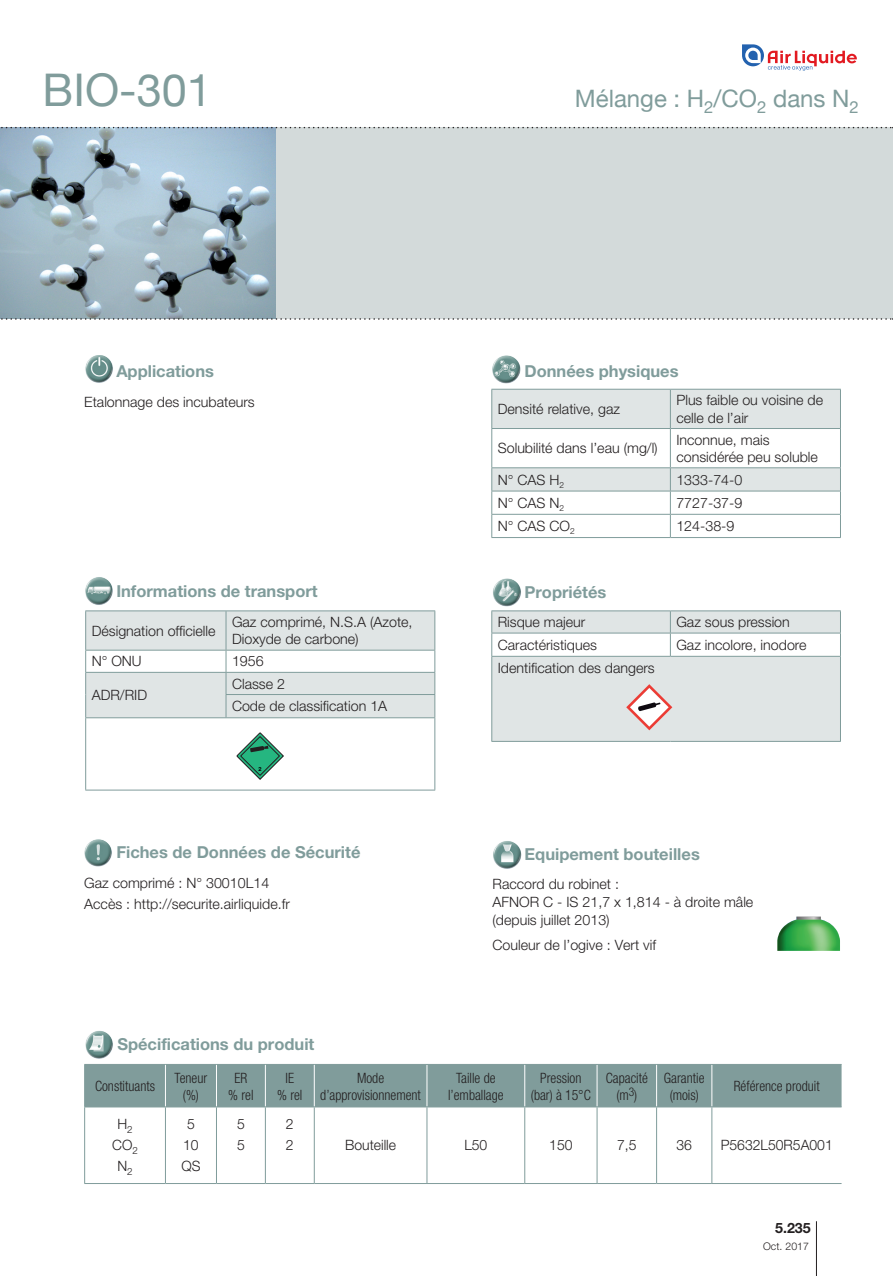
<style>
.page{position:relative;width:893px;height:1276px;background:#fff}
.page>*{position:absolute;margin:0;border:0;box-sizing:border-box;transform-origin:0 0}
.t1{font:45px "Helvetica Neue";color:#809c9b}
.t2{font:24px "Helvetica Neue";color:#809c9b}
.t3{font:700 16.5px "Helvetica Neue LT Std";color:#809c9b}
.t4{font:300 14.25px/21px "Helvetica Neue LT Std";color:#231f20}
.t5{font:300 condensed 14.25px/17.1px "Helvetica Neue";color:#231f20;text-align:center;scale:.96 1}
.t6{font:700 14.25px "Helvetica Neue LT Std";color:#231f20}
.t7{font:300 10.5px "Helvetica Neue LT Std";color:#231f20}
.t8{font:700 5.7px "Helvetica";color:#000}
</style>
<div class="page">
<img style="left:0;top:128px;width:276px;height:190px">
<div style="left:276px;top:128px;width:617px;height:191px;background:#d3dada"></div>
<svg style="left:0;top:127px;width:893px;height:1px"></svg>
<svg style="left:0;top:318px;width:893px;height:2px"></svg>
<img style="left:85px;top:1031px;width:28px;height:28px">
<div style="left:85px;top:1065px;width:757px;height:41px;background:#809c9b"></div>
<svg style="left:85px;top:1107px;width:757px;height:76px"></svg>
<hr style="left:165px;top:1064px;width:1px;height:42px;background:#fff">
<hr style="left:216px;top:1064px;width:1px;height:42px;background:#fff">
<hr style="left:265px;top:1064px;width:1px;height:42px;background:#fff">
<hr style="left:314px;top:1064px;width:1px;height:42px;background:#fff">
<hr style="left:427px;top:1064px;width:1px;height:42px;background:#fff">
<hr style="left:524px;top:1064px;width:1px;height:42px;background:#fff">
<hr style="left:597px;top:1064px;width:1px;height:42px;background:#fff">
<hr style="left:656px;top:1064px;width:1px;height:42px;background:#fff">
<hr style="left:711px;top:1064px;width:1px;height:42px;background:#fff">
<hr style="left:84px;top:1107px;width:1px;height:76px;background:#809c9b">
<hr style="left:165px;top:1107px;width:1px;height:76px;background:#809c9b">
<hr style="left:216px;top:1107px;width:1px;height:76px;background:#809c9b">
<hr style="left:265px;top:1107px;width:1px;height:76px;background:#809c9b">
<hr style="left:314px;top:1107px;width:1px;height:76px;background:#809c9b">
<hr style="left:427px;top:1107px;width:1px;height:76px;background:#809c9b">
<hr style="left:524px;top:1107px;width:1px;height:76px;background:#809c9b">
<hr style="left:597px;top:1107px;width:1px;height:76px;background:#809c9b">
<hr style="left:656px;top:1107px;width:1px;height:76px;background:#809c9b">
<hr style="left:711px;top:1107px;width:1px;height:76px;background:#809c9b">
<hr style="left:84px;top:1183px;width:81px;height:1px;background:#809c9b">
<hr style="left:165px;top:1183px;width:51px;height:1px;background:#809c9b">
<hr style="left:216px;top:1183px;width:49px;height:1px;background:#809c9b">
<hr style="left:265px;top:1183px;width:49px;height:1px;background:#809c9b">
<hr style="left:314px;top:1183px;width:113px;height:1px;background:#809c9b">
<hr style="left:427px;top:1183px;width:98px;height:1px;background:#809c9b">
<hr style="left:525px;top:1183px;width:72px;height:1px;background:#809c9b">
<hr style="left:597px;top:1183px;width:60px;height:1px;background:#809c9b">
<hr style="left:657px;top:1183px;width:55px;height:1px;background:#809c9b">
<hr style="left:712px;top:1183px;width:130px;height:1px;background:#809c9b">
<hr style="left:712px;top:1064px;width:130px;height:1px;background:#809c9b">
<hr style="left:712px;top:1106px;width:130px;height:1px;background:#809c9b">
<hr style="left:84px;top:1064px;width:81px;height:1px;background:#809c9b">
<hr style="left:165px;top:1064px;width:51px;height:1px;background:#809c9b">
<hr style="left:216px;top:1064px;width:49px;height:1px;background:#809c9b">
<hr style="left:265px;top:1064px;width:49px;height:1px;background:#809c9b">
<hr style="left:314px;top:1064px;width:113px;height:1px;background:#809c9b">
<hr style="left:427px;top:1064px;width:98px;height:1px;background:#809c9b">
<hr style="left:525px;top:1064px;width:72px;height:1px;background:#809c9b">
<hr style="left:597px;top:1064px;width:60px;height:1px;background:#809c9b">
<hr style="left:657px;top:1064px;width:55px;height:1px;background:#809c9b">
<hr style="left:84px;top:1106px;width:81px;height:1px;background:#809c9b">
<hr style="left:165px;top:1106px;width:51px;height:1px;background:#809c9b">
<hr style="left:216px;top:1106px;width:49px;height:1px;background:#809c9b">
<hr style="left:265px;top:1106px;width:49px;height:1px;background:#809c9b">
<hr style="left:314px;top:1106px;width:113px;height:1px;background:#809c9b">
<hr style="left:427px;top:1106px;width:98px;height:1px;background:#809c9b">
<hr style="left:525px;top:1106px;width:72px;height:1px;background:#809c9b">
<hr style="left:597px;top:1106px;width:60px;height:1px;background:#809c9b">
<hr style="left:657px;top:1106px;width:55px;height:1px;background:#809c9b">
<hr style="left:84px;top:1064px;width:1px;height:42px;background:#809c9b">
<img style="left:85px;top:355px;width:28px;height:28px">
<img style="left:85px;top:577px;width:28px;height:28px">
<img style="left:84px;top:839px;width:28px;height:28px">
<img style="left:492px;top:355px;width:29px;height:29px">
<img style="left:493px;top:578px;width:28px;height:29px">
<img style="left:493px;top:841px;width:29px;height:28px">
<svg style="left:86px;top:718px;width:348px;height:71px"></svg>
<hr style="left:85px;top:610px;width:141px;height:1px;background:#809c9b">
<hr style="left:226px;top:610px;width:209px;height:1px;background:#809c9b">
<svg style="left:85px;top:611px;width:350px;height:106px"></svg>
<hr style="left:85px;top:717px;width:141px;height:1px;background:#809c9b">
<hr style="left:85px;top:718px;width:1px;height:71px;background:#809c9b">
<hr style="left:226px;top:717px;width:209px;height:1px;background:#809c9b">
<hr style="left:434px;top:718px;width:1px;height:71px;background:#809c9b">
<hr style="left:85px;top:789px;width:141px;height:1px;background:#809c9b">
<hr style="left:226px;top:789px;width:209px;height:1px;background:#809c9b">
<hr style="left:491px;top:610px;width:179px;height:1px;background:#809c9b">
<hr style="left:670px;top:610px;width:171px;height:1px;background:#809c9b">
<hr style="left:491px;top:741px;width:179px;height:1px;background:#809c9b">
<hr style="left:670px;top:741px;width:171px;height:1px;background:#809c9b">
<svg style="left:491px;top:389px;width:350px;height:148px"></svg>
<hr style="left:491px;top:537px;width:179px;height:1px;background:#809c9b">
<hr style="left:670px;top:537px;width:171px;height:1px;background:#809c9b">
<svg style="left:237px;top:732px;width:46px;height:47px"></svg>
<svg style="left:491px;top:611px;width:350px;height:130px"></svg>
<img style="left:777px;top:916px;width:63px;height:35px">
<hr style="left:816px;top:1221px;width:1px;height:55px;background:#231f20">
<svg style="left:742px;top:44px;width:115px;height:27px"></svg>
<h1 class="t1" style="left:43px;top:58px;width:171px">BIO-301</h1>
<h2 class="t2" style="left:575px;top:81px;width:286px">Mélange : H<sub>2</sub>/CO<sub>2</sub> dans N<sub>2</sub></h2>
<p class="t3" style="left:116px;top:361px;width:99px">Applications</p>
<p class="t4" style="left:84px;top:391px;width:172px">Etalonnage des incubateurs</p>
<p class="t3" style="left:116px;top:581px;width:203px">Informations de transport</p>
<p class="t4" style="left:92px;top:620px;width:125px">Désignation officielle</p>
<p class="t4" style="left:232px;top:613px;width:182px;line-height:17.1px">Gaz comprimé, N.S.A (Azote,<br>Dioxyde de carbone)</p>
<p class="t4" style="left:92px;top:650px;width:52px">N° ONU</p>
<p class="t4" style="left:232px;top:650px;width:33px">1956</p>
<p class="t4" style="left:92px;top:684px;width:57px">ADR/RID</p>
<p class="t4" style="left:232px;top:672px;width:157px;line-height:22.6px">Classe 2<br>Code de classification 1A</p>
<p class="t8" style="left:258px;top:765px;width:5px">2</p>
<p class="t3" style="left:116px;top:842px;width:246px">Fiches de Données de Sécurité</p>
<p class="t4" style="left:84px;top:872px;width:207px">Gaz comprimé : N° 30010L14<br>Accès : http://securite.airliquide.fr</p>
<p class="t3" style="left:525px;top:361px;width:156px">Données physiques</p>
<p class="t4" style="left:498px;top:398px;width:124px">Densité relative, gaz</p>
<p class="t4" style="left:676px;top:391px;width:148px;line-height:17.1px">Plus faible ou voisine de celle de l’air</p>
<p class="t4" style="left:498px;top:437px;width:161px">Solubilité dans l’eau (mg/l)</p>
<p class="t4" style="left:676px;top:431px;width:143px;line-height:17.1px">Inconnue, mais considérée peu soluble</p>
<p class="t4" style="left:498px;top:469px;width:68px">N° CAS H<sub>2</sub></p>
<p class="t4" style="left:676px;top:468px;width:68px">1333-74-0</p>
<p class="t4" style="left:498px;top:492px;width:68px">N° CAS N<sub>2</sub></p>
<p class="t4" style="left:676px;top:492px;width:68px">7727-37-9</p>
<p class="t4" style="left:498px;top:515px;width:78px">N° CAS CO<sub>2</sub></p>
<p class="t4" style="left:676px;top:515px;width:60px">124-38-9</p>
<p class="t3" style="left:525px;top:582px;width:83px">Propriétés</p>
<p class="t4" style="left:498px;top:611px;width:89px">Risque majeur</p>
<p class="t4" style="left:676px;top:611px;width:115px">Gaz sous pression</p>
<p class="t4" style="left:498px;top:634px;width:101px">Caractéristiques</p>
<p class="t4" style="left:676px;top:634px;width:132px">Gaz incolore, inodore</p>
<p class="t4" style="left:498px;top:656px;width:159px">Identification des dangers</p>
<p class="t8" style="left:648px;top:663px;width:5px">2</p>
<p class="t3" style="left:525px;top:843px;width:177px">Equipement bouteilles</p>
<p class="t4" style="left:492px;top:874px;width:262px;line-height:18px">Raccord du robinet :<br>AFNOR C - IS 21,7 x 1,814 - à droite mâle (depuis juillet 2013)</p>
<p class="t4" style="left:492px;top:934px;width:165px">Couleur de l’ogive : Vert vif</p>
<p class="t3" style="left:117px;top:1034px;width:199px">Spécifications du produit</p>
<p class="t5" style="left:95px;top:1077px;width:64px">Constituants</p>
<p class="t5" style="left:175px;top:1069px;width:36px">Teneur (%)</p>
<p class="t5" style="left:228px;top:1069px;width:28px">ER % rel</p>
<p class="t5" style="left:277px;top:1069px;width:28px">IE<br>% rel</p>
<p class="t5" style="left:320px;top:1069px;width:106px">Mode d’approvisionnement</p>
<p class="t5" style="left:448px;top:1069px;width:60px">Taille de l’emballage</p>
<p class="t5" style="left:531px;top:1069px;width:64px">Pression (bar) à 15°C</p>
<p class="t5" style="left:606px;top:1069px;width:45px">Capacité (m<sup>3</sup>)</p>
<p class="t5" style="left:664px;top:1069px;width:44px">Garantie (mois)</p>
<p class="t5" style="left:734px;top:1077px;width:91px">Référence produit</p>
<p class="t4" style="left:112px;top:1113px;width:27px;text-align:center">H<sub>2<br></sub>CO<sub>2<br></sub>N<sub>2</sub></p>
<p class="t4" style="left:181px;top:1113px;width:21px;text-align:center">5<br>10<br>QS</p>
<p class="t4" style="left:237px;top:1113px;width:9px">5<br>5</p>
<p class="t4" style="left:286px;top:1113px;width:9px">2<br>2</p>
<p class="t4" style="left:345px;top:1134px;width:52px">Bouteille</p>
<p class="t4" style="left:464px;top:1134px;width:25px">L50</p>
<p class="t4" style="left:549px;top:1134px;width:25px">150</p>
<p class="t4" style="left:617px;top:1134px;width:21px">7,5</p>
<p class="t4" style="left:676px;top:1134px;width:17px">36</p>
<p class="t4" style="left:721px;top:1134px;width:114px">P5632L50R5A001</p>
<p class="t6" style="left:775px;top:1218px;width:37px">5.235</p>
<p class="t7" style="left:763px;top:1239px;width:47px">Oct. 2017</p>
</div>
